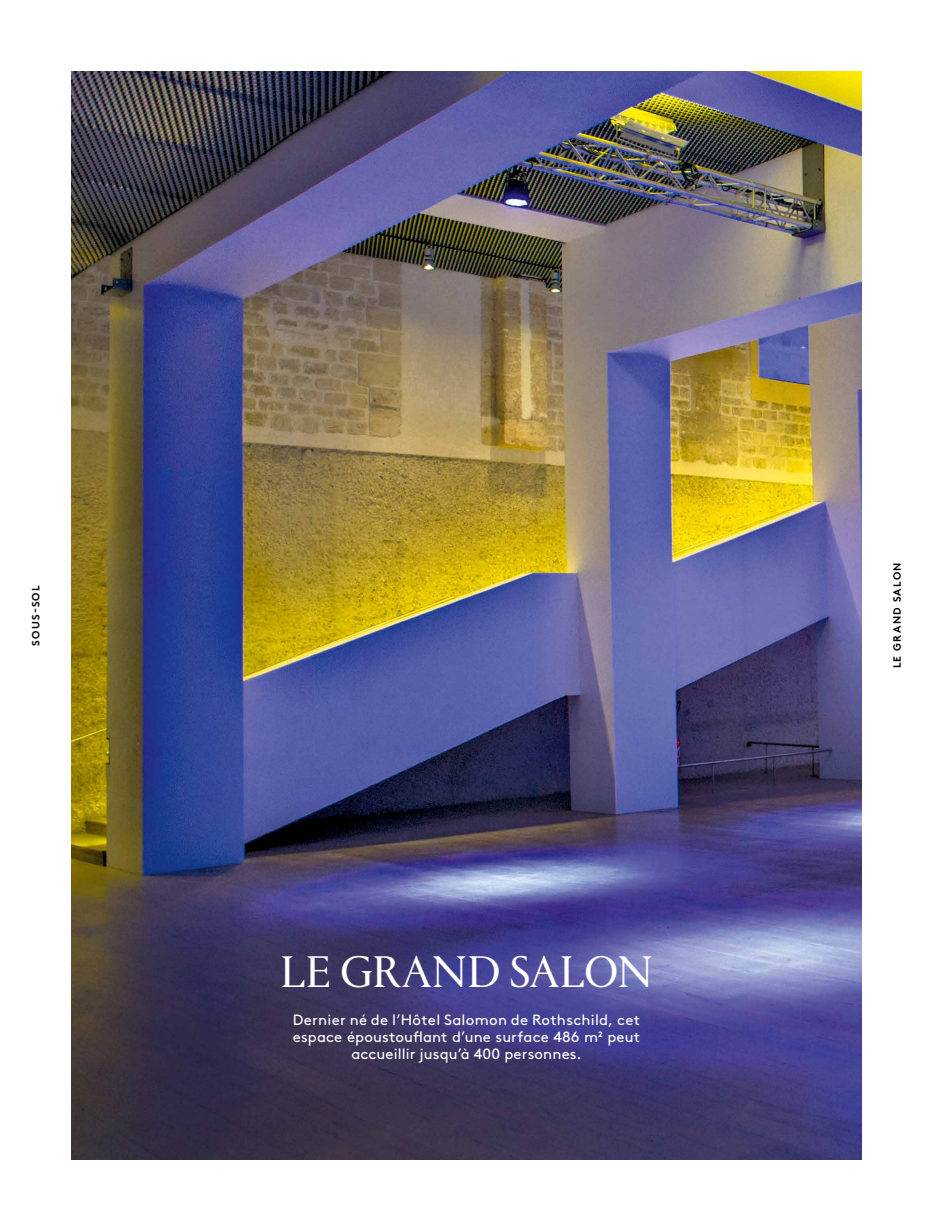
<style>
.page{position:relative;width:933px;height:1231px;background:#fff}
.page>*{position:absolute;margin:0;border:0;box-sizing:border-box;transform-origin:0 0}
.t1{font:46.38px "Portrait";letter-spacing:-.01em;color:#fff}
.t2{font:14.88px/17px "Brown";letter-spacing:.01em;color:#fff;text-align:center}
.t3{font:700 10.5px "Brown";letter-spacing:.12em;color:#000}
</style>
<div class="page">
<img style="left:72px;top:72px;width:789px;height:1086px">
<p class="t3" style="left:27px;top:645px;width:62px;rotate:-90deg">SOUS-SOL</p>
<h1 class="t1" style="left:280px;top:941px;width:374px">LE GRAND SALON</h1>
<p class="t2" style="left:293px;top:1010px;width:349px">Dernier né de l’Hôtel Salomon de Rothschild, cet espace époustouflant d’une surface 486 m² peut accueillir jusqu’à 400 personnes.</p>
<p class="t3" style="left:888px;top:668px;width:107px;rotate:-90deg">LE GRAND SALON</p>
</div>
